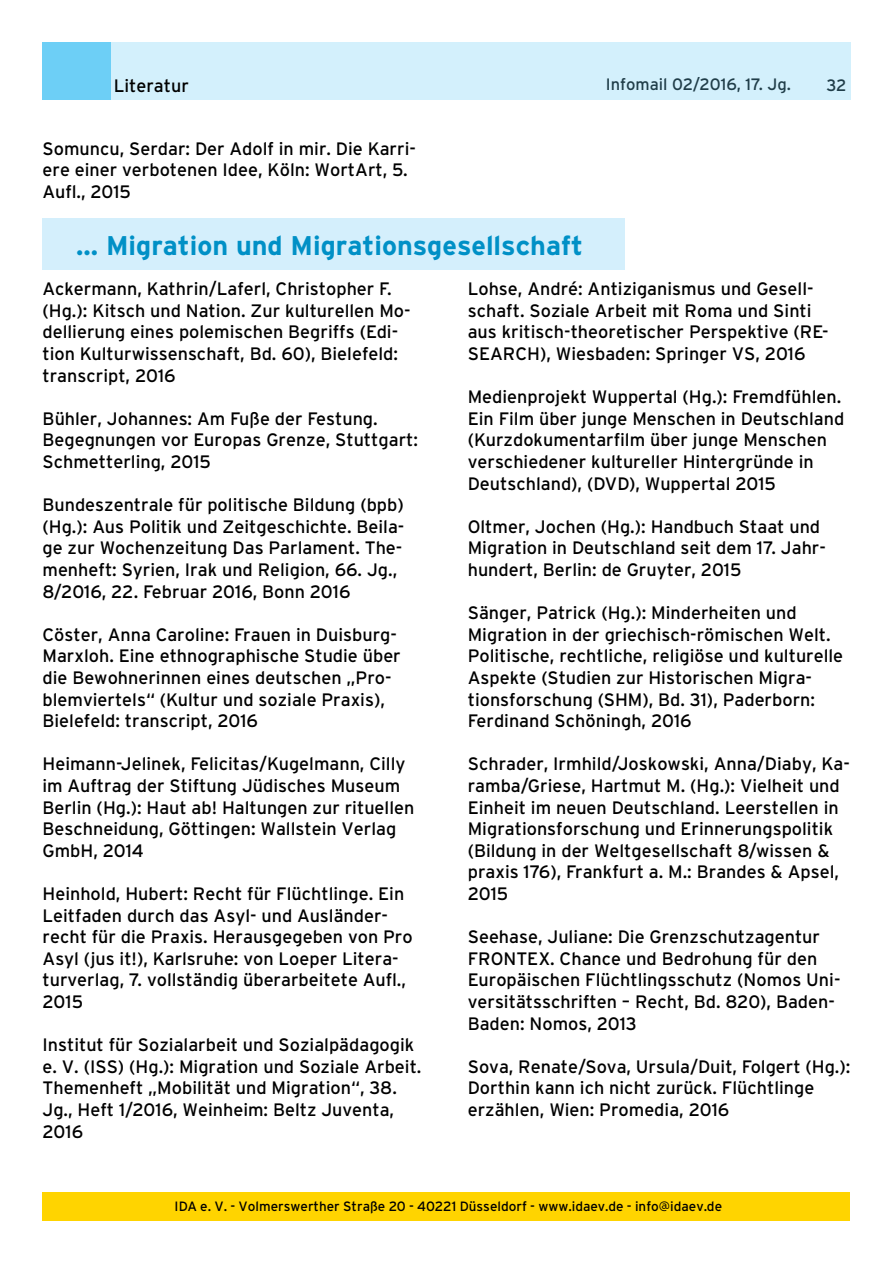
<style>
.page{position:relative;width:893px;height:1263px;background:#fff}
.page>*{position:absolute;margin:0;border:0;box-sizing:border-box;transform-origin:0 0}
.t1{font:700 27px "Interstate";color:#0090c6}
.t2{font:18px/21.6px "Interstate";color:#000}
.t3{font:16.5px "Interstate";color:#000}
.t4{font:13.5px "Interstate";color:#000}
</style>
<div class="page">
<div style="left:43px;top:1192px;width:807px;height:28px;background:#ffd400"></div>
<div style="left:91px;top:43px;width:759px;height:57px;background:#d3f0fc"></div>
<div style="left:43px;top:43px;width:68px;height:57px;background:#6dcff6"></div>
<div style="left:43px;top:218px;width:582px;height:51px;background:#d4effc"></div>
<p class="t2" style="left:114px;top:74px;width:77px">Literatur</p>
<p class="t3" style="left:606px;top:75px;width:187px">Infomail 02/2016, 17. Jg.</p>
<p class="t3" style="left:826px;top:76px;width:22px">32</p>
<p class="t2" style="left:43px;top:138px;width:375px">Somuncu, Serdar: Der Adolf in mir. Die Karri&shy;ere einer verbotenen Idee, Köln: WortArt, 5.<br>Aufl., 2015</p>
<h1 class="t1" style="left:76px;top:230px;width:508px">... Migration und Migrationsgesellschaft</h1>
<p class="t2" style="left:43px;top:278px;width:370px">Ackermann, Kathrin/Laferl, Christopher F. (Hg.): Kitsch und Nation. Zur kulturellen Mo&shy;dellierung eines polemischen Begriffs (Edi&shy;tion Kulturwissenschaft, Bd. 60), Bielefeld: transcript, 2016</p>
<p class="t2" style="left:43px;top:407px;width:377px">Bühler, Johannes: Am Fuße der Festung.<br>Begegnungen vor Europas Grenze, Stuttgart:<br>Schmetterling, 2015</p>
<p class="t2" style="left:43px;top:494px;width:363px">Bundeszentrale für politische Bildung (bpb) (Hg.): Aus Politik und Zeitgeschichte. Beila&shy;ge zur Wochenzeitung Das Parlament. The&shy;menheft: Syrien, Irak und Religion, 66. Jg., 8/2016, 22. Februar 2016, Bonn 2016</p>
<p class="t2" style="left:43px;top:623px;width:360px">Cöster, Anna Caroline: Frauen in Duisburg-Marxloh. Eine ethnographische Studie über die Bewohnerinnen eines deutschen „Pro&shy;blemviertels“ (Kultur und soziale Praxis), Bielefeld: transcript, 2016</p>
<p class="t2" style="left:43px;top:753px;width:373px">Heimann-Jelinek, Felicitas/Kugelmann, Cilly im Auftrag der Stiftung Jüdisches Museum Berlin (Hg.): Haut ab! Haltungen zur rituellen Beschneidung, Göttingen: Wallstein Verlag GmbH, 2014</p>
<p class="t2" style="left:43px;top:883px;width:372px">Heinhold, Hubert: Recht für Flüchtlinge. Ein Leitfaden durch das Asyl- und Ausländer&shy;recht für die Praxis. Herausgegeben von Pro Asyl (jus it!), Karlsruhe: von Loeper Litera&shy;turverlag, 7. vollständig überarbeitete Aufl., 2015</p>
<p class="t2" style="left:43px;top:1034px;width:380px">Institut für Sozialarbeit und Sozialpädagogik e. V. (ISS) (Hg.): Migration und Soziale Arbeit.<br>Themenheft „Mobilität und Migration“, 38.<br>Jg., Heft 1/2016, Weinheim: Beltz Juventa, 2016</p>
<p class="t2" style="left:468px;top:278px;width:362px">Lohse, André: Antiziganismus und Gesell&shy;schaft. Soziale Arbeit mit Roma und Sinti aus kritisch-theoretischer Perspektive (RE-SEARCH), Wiesbaden: Springer VS, 2016</p>
<p class="t2" style="left:468px;top:386px;width:378px">Medienprojekt Wuppertal (Hg.): Fremdfühlen.<br>Ein Film über junge Menschen in Deutschland (Kurzdokumentarfilm über junge Menschen verschiedener kultureller Hintergründe in Deutschland), (DVD), Wuppertal 2015</p>
<p class="t2" style="left:468px;top:515px;width:360px">Oltmer, Jochen (Hg.): Handbuch Staat und<br>Migration in Deutschland seit dem 17. Jahr&shy;hundert, Berlin: de Gruyter, 2015</p>
<p class="t2" style="left:468px;top:602px;width:377px">Sänger, Patrick (Hg.): Minderheiten und Migration in der griechisch-römischen Welt.<br>Politische, rechtliche, religiöse und kulturelle Aspekte (Studien zur Historischen Migra&shy;tionsforschung (SHM), Bd. 31), Paderborn:<br>Ferdinand Schöningh, 2016</p>
<p class="t2" style="left:468px;top:753px;width:384px">Schrader, Irmhild/Joskowski, Anna/Diaby, Ka&shy;ramba/Griese, Hartmut M. (Hg.): Vielheit und Einheit im neuen Deutschland. Leerstellen in Migrationsforschung und Erinnerungspolitik (Bildung in der Weltgesellschaft 8/wissen &amp; praxis 176), Frankfurt a. M.: Brandes &amp; Apsel, 2015</p>
<p class="t2" style="left:468px;top:926px;width:374px">Seehase, Juliane: Die Grenzschutzagentur FRONTEX. Chance und Bedrohung für den Europäischen Flüchtlingsschutz (Nomos Uni&shy;versitätsschriften – Recht, Bd. 820), Baden-Baden: Nomos, 2013</p>
<p class="t2" style="left:468px;top:1055px;width:384px">Sova, Renate/Sova, Ursula/Duit, Folgert (Hg.):<br>Dorthin kann ich nicht zurück. Flüchtlinge erzählen, Wien: Promedia, 2016</p>
<p class="t4" style="left:175px;top:1198px;width:549px">IDA e. V. - Volmerswerther Straße 20 - 40221 Düsseldorf - www.idaev.de - info@idaev.de</p>
</div>
